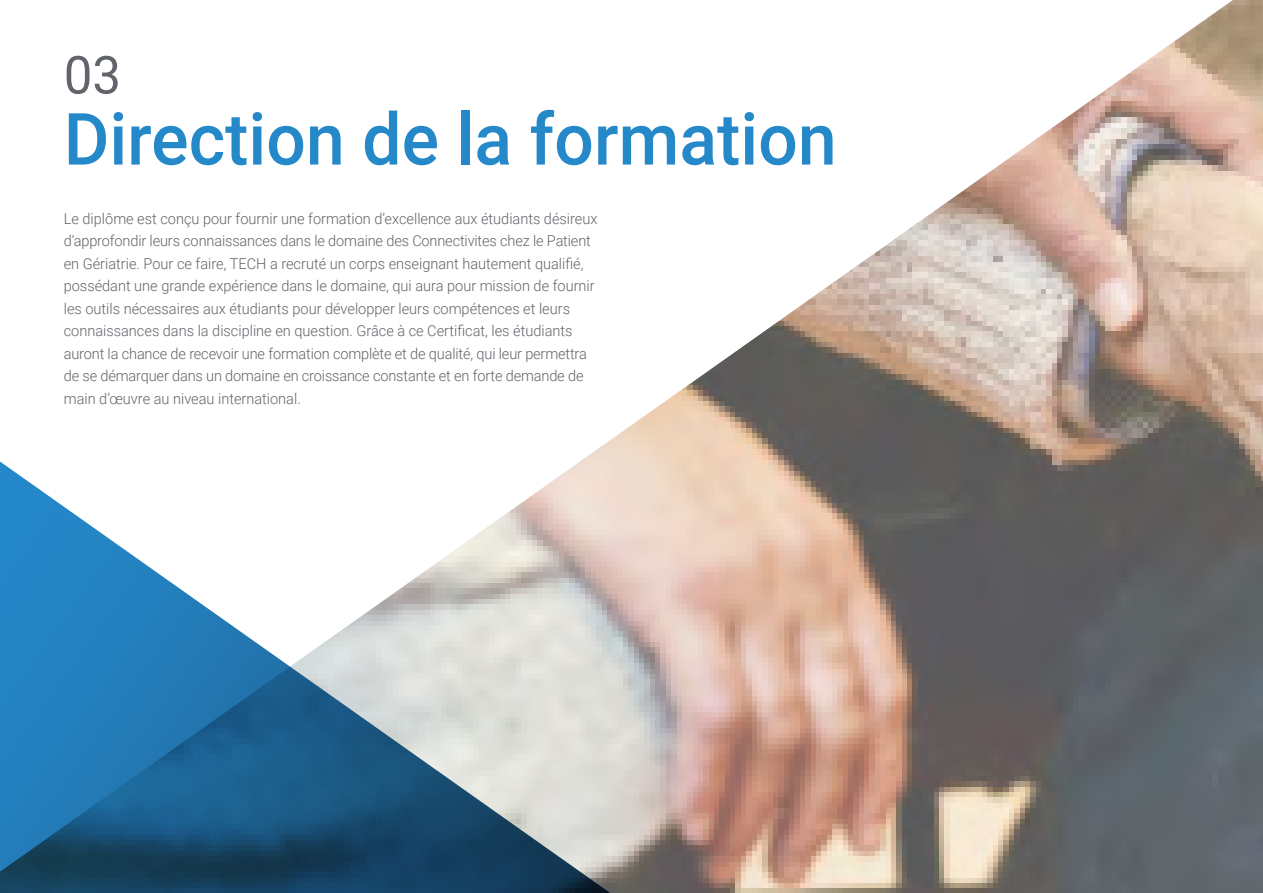
<style>
.page{position:relative;width:1263px;height:893px;background:#fff}
.page>*{position:absolute;margin:0;border:0;box-sizing:border-box;transform-origin:0 0}
.t1{font:500 72px "Roboto";color:#2488c9}
.t2{font:52.5px "Roboto";color:#61646a}
.t3{font:300 15px/22.5px "Roboto";color:#61646a}
</style>
<div class="page">
<img style="left:602px;top:0;width:661px;height:893px">
<svg style="left:0;top:446px;width:640px;height:447px"></svg>
<h2 class="t2" style="left:64px;top:38px;width:59px">03</h2>
<h1 class="t1" style="left:64px;top:89px;width:774px">Direction de la formation</h1>
<p class="t3" style="left:64px;top:207px;width:535px">Le diplôme est conçu pour fournir une formation d’excellence aux étudiants désireux d’approfondir leurs connaissances dans le domaine des Connectivites chez le Patient en Gériatrie. Pour ce faire, TECH a recruté un corps enseignant hautement qualifié, possédant une grande expérience dans le domaine, qui aura pour mission de fournir les outils nécessaires aux étudiants pour développer leurs compétences et leurs connaissances dans la discipline en question. Grâce à ce Certificat, les étudiants auront la chance de recevoir une formation complète et de qualité, qui leur permettra de se démarquer dans un domaine en croissance constante et en forte demande de main d’œuvre au niveau international.</p>
</div>
